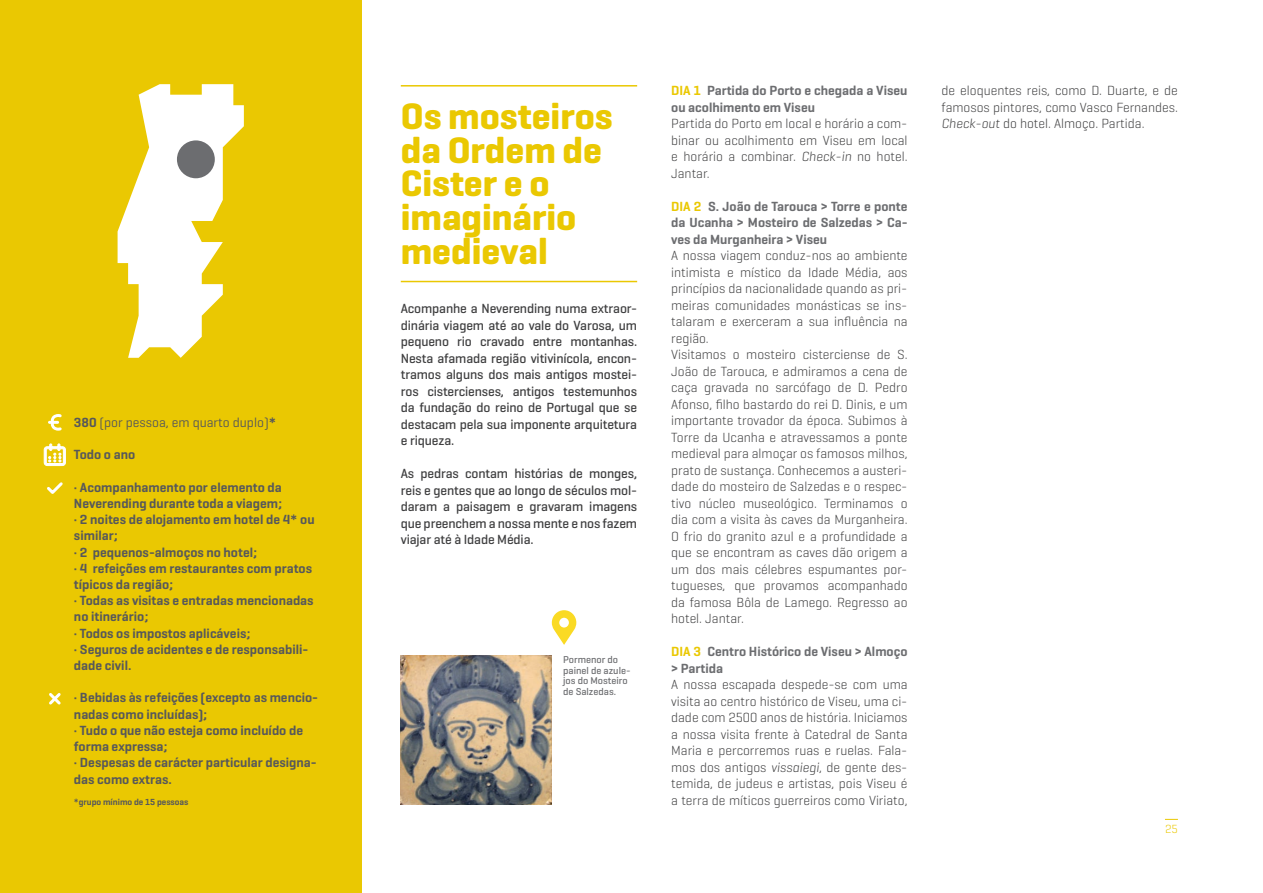
<style>
.page{position:relative;width:1263px;height:893px;background:#fff}
.page>*{position:absolute;margin:0;border:0;box-sizing:border-box;transform-origin:0 0}
.t1{font:700 37.5px/33.8px "Geogrotesque";color:#eac802}
.t2{font:300 13.5px/16.5px "Geogrotesque";color:#3e3e3f;text-align:justify}
.t3{font:600 13.5px/16.2px "Geogrotesque";color:#57585a}
.t4{font:500 13.5px/16.5px "Geogrotesque";letter-spacing:-.01em;color:#3e3e3f;text-align:justify}
.t5{font:600 13.5px/16.5px "Geogrotesque";color:#6c6d70}
.t6{font:13.5px "Geogrotesque";color:#57585a}
.t7{font:300 12px "Geogrotesque";color:#eac802}
.t8{font:500 10.2px/10.5px "Geogrotesque";color:#6c6d70}
.t9{font:600 9px "Geogrotesque";color:#57585a}
.s1{font-weight:600}
.s2{color:#eac802}
.s3{font-style:italic}
</style>
<div class="page">
<svg style="left:1165px;top:819px;width:13px;height:1px"></svg>
<div style="left:0;top:0;width:361px;height:893px;background:#eac802"></div>
<svg style="left:118px;top:84px;width:126px;height:274px"></svg>
<hr style="left:401px;top:281px;width:236px;height:1px;background:#eac802">
<hr style="left:401px;top:85px;width:236px;height:2px;background:#eac802">
<svg style="left:552px;top:610px;width:24px;height:35px"></svg>
<div style="left:177px;top:140px;width:38px;height:38px;background:#6c6d70;border-radius:50%"></div>
<img style="left:401px;top:655px;width:150px;height:150px">
<svg style="left:48px;top:414px;width:14px;height:17px"></svg>
<svg style="left:47px;top:482px;width:16px;height:12px"></svg>
<svg style="left:44px;top:444px;width:22px;height:22px"></svg>
<svg style="left:49px;top:693px;width:12px;height:12px"></svg>
<p class="t6" style="left:74px;top:414px;width:204px"><span class="s1">380</span> (por pessoa, em quarto duplo)<span class="s1">*</span></p>
<p class="t3" style="left:74px;top:447px;width:63px">Todo o ano</p>
<p class="t3" style="left:74px;top:479px;width:209px">· Acompanhamento por elemento da</p>
<p class="t3" style="left:74px;top:495px;width:209px">Neverending durante toda a viagem;</p>
<p class="t3" style="left:74px;top:511px;width:242px">· 2 noites de alojamento em hotel de 4* ou similar;</p>
<p class="t3" style="left:74px;top:544px;width:185px">· 2 pequenos-almoços no hotel;</p>
<p class="t3" style="left:74px;top:560px;width:240px">· 4 refeições em restaurantes com pratos típicos da região;</p>
<p class="t3" style="left:74px;top:592px;width:241px">· Todas as visitas e entradas mencionadas no itinerário;</p>
<p class="t3" style="left:74px;top:625px;width:178px">· Todos os impostos aplicáveis;</p>
<p class="t3" style="left:74px;top:641px;width:236px">· Seguros de acidentes e de responsabili&shy;dade civil.</p>
<p class="t3" style="left:74px;top:690px;width:246px">· Bebidas às refeições (excepto as mencio&shy;nadas como incluídas);</p>
<p class="t3" style="left:74px;top:722px;width:231px">· Tudo o que não esteja como incluído de forma expressa;</p>
<p class="t3" style="left:74px;top:754px;width:244px">· Despesas de carácter particular designa&shy;das como extras.</p>
<p class="t9" style="left:74px;top:796px;width:116px">*grupo mínimo de 15 pessoas</p>
<p class="t1" style="left:401px;top:99px;width:213px">Os mosteiros da Ordem de<br>Cister e o</p>
<p class="t1" style="left:401px;top:200px;width:177px">imaginário medieval</p>
<p class="t4" style="left:401px;top:300px;width:238px">Acompanhe a Neverending numa extraor&shy;dinária viagem até ao vale do Varosa, um pequeno rio cravado entre montanhas.<br>Nesta afamada região vitivinícola, encon&shy;tramos alguns dos mais antigos mostei&shy;ros cistercienses, antigos testemunhos da fundação do reino de Portugal que se destacam pela sua imponente arquitetura e riqueza.</p>
<p class="t4" style="left:401px;top:465px;width:238px">As pedras contam histórias de monges, reis e gentes que ao longo de séculos mol&shy;daram a paisagem e gravaram imagens que preenchem a nossa mente e nos fazem viajar até à Idade Média.</p>
<p class="t8" style="left:563px;top:654px;width:69px">Pormenor do painel de azule&shy;jos do Mosteiro de Salzedas.</p>
<p class="t5" style="left:671px;top:82px;width:238px"><span class="s2">DIA 1</span> Partida do Porto e chegada a Viseu ou acolhimento em Viseu</p>
<p class="t2" style="left:671px;top:115px;width:238px">Partida do Porto em local e horário a com&shy;binar ou acolhimento em Viseu em local e horário a combinar. <span class="s3">Check-in</span> no hotel.<br>Jantar.</p>
<p class="t5" style="left:671px;top:198px;width:238px;text-align:justify"><span class="s2">DIA 2</span> S. João de Tarouca &gt; Torre e ponte da Ucanha &gt; Mosteiro de Salzedas &gt; Ca&shy;ves da Murganheira &gt; Viseu</p>
<p class="t2" style="left:671px;top:247px;width:238px">A nossa viagem conduz-nos ao ambiente intimista e místico da Idade Média, aos princípios da nacionalidade quando as pri&shy;meiras comunidades monásticas se ins&shy;talaram e exerceram a sua influência na região.</p>
<p class="t2" style="left:671px;top:346px;width:238px">Visitamos o mosteiro cisterciense de S.<br>João de Tarouca, e admiramos a cena de caça gravada no sarcófago de D. Pedro Afonso, filho bastardo do rei D. Dinis, e um importante trovador da época. Subimos à Torre da Ucanha e atravessamos a ponte medieval para almoçar os famosos milhos, prato de sustança. Conhecemos a austeri&shy;dade do mosteiro de Salzedas e o respec&shy;tivo núcleo museológico. Terminamos o dia com a visita às caves da Murganheira.<br>O frio do granito azul e a profundidade a que se encontram as caves dão origem a um dos mais célebres espumantes por&shy;tugueses, que provamos acompanhado da famosa Bôla de Lamego. Regresso ao hotel. Jantar.</p>
<p class="t5" style="left:671px;top:643px;width:238px"><span class="s2">DIA 3</span> Centro Histórico de Viseu &gt; Almoço &gt; Partida</p>
<p class="t2" style="left:671px;top:676px;width:238px">A nossa escapada despede-se com uma visita ao centro histórico de Viseu, uma ci&shy;dade com 2500 anos de história. Iniciamos a nossa visita frente à Catedral de Santa Maria e percorremos ruas e ruelas. Fala&shy;mos dos antigos <span class="s3">vissaiegi</span>, de gente des&shy;temida, de judeus e artistas, pois Viseu é a terra de míticos guerreiros como Viriato,</p>
<p class="t2" style="left:941px;top:82px;width:238px">de eloquentes reis, como D. Duarte, e de famosos pintores, como Vasco Fernandes.<br><span class="s3">Check-out</span> do hotel. Almoço. Partida.</p>
<p class="t7" style="left:1165px;top:821px;width:14px">25</p>
</div>
